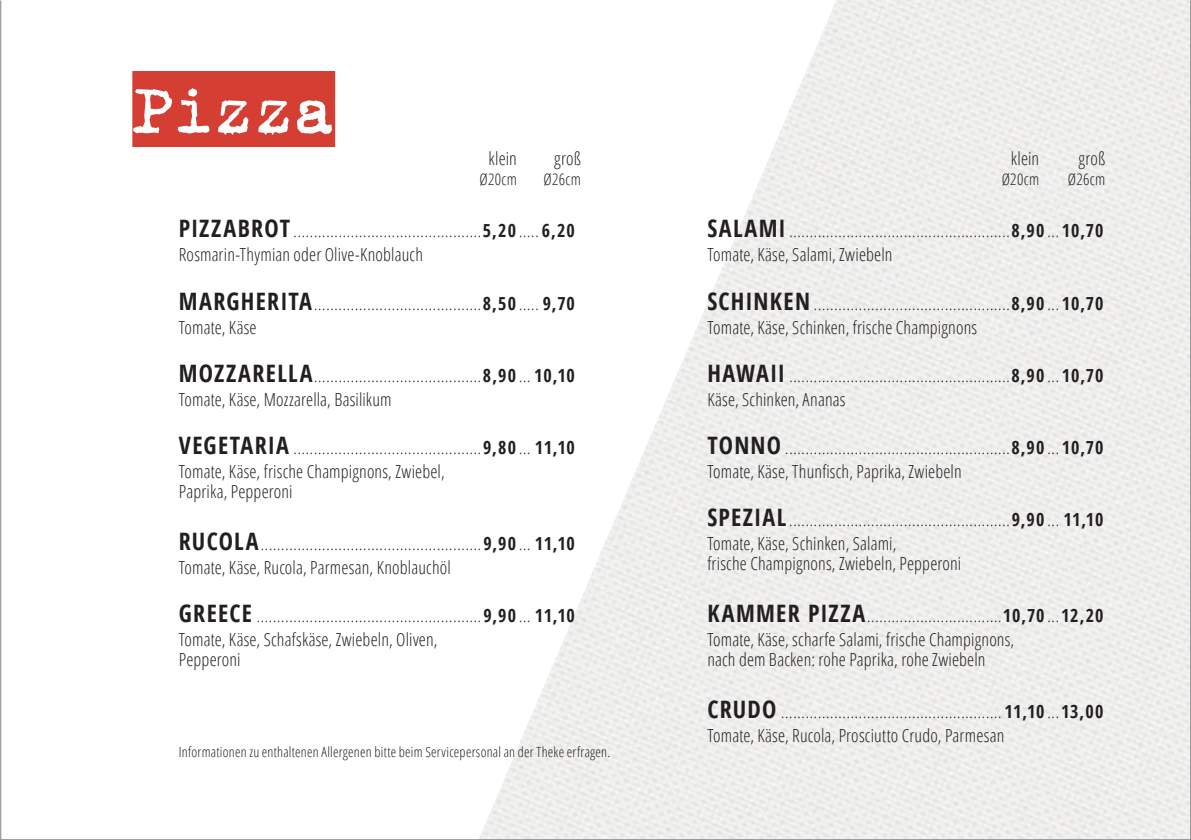
<style>
.page{position:relative;width:1191px;height:840px;background:#fff}
.page>*{position:absolute;margin:0;border:0;box-sizing:border-box;transform-origin:0 0}
.t1{font:76px "Trixie Cameo";letter-spacing:-.02em;color:#d53f33}
.Beschreibung{font:300 condensed 18px/20px "Open Sans";letter-spacing:.01em;color:#231f20}
.Bezeichnung_Pizza{font:300 condensed 16px "Open Sans";color:#231f20}
.Beschreibung-2{font:300 condensed 16px "Open Sans";letter-spacing:.02em;color:#231f20}
.t2{font:300 condensed 14px "Open Sans";letter-spacing:.02em;color:#231f20}
.s1{font-weight:700;font-size:24px}
.s2{font-weight:700;font-size:18px}
</style>
<div class="page">
<img style="left:1040px;top:790px;width:144px;height:47px">
<img style="left:1018px;top:433px;width:147px;height:210px">
<img style="left:956px;top:580px;width:147px;height:210px">
<img style="left:893px;top:727px;width:147px;height:110px">
<img style="left:934px;top:223px;width:147px;height:210px">
<img style="left:871px;top:370px;width:147px;height:210px">
<img style="left:808px;top:518px;width:148px;height:209px">
<img style="left:746px;top:665px;width:147px;height:172px">
<img style="left:683px;top:812px;width:136px;height:25px">
<div style="left:865px;top:2px;width:170px;height:74px;background:#eeeeec"></div>
<img style="left:850px;top:14px;width:147px;height:209px">
<img style="left:787px;top:161px;width:147px;height:209px">
<img style="left:724px;top:308px;width:147px;height:210px">
<img style="left:661px;top:455px;width:147px;height:210px">
<img style="left:599px;top:602px;width:147px;height:210px">
<img style="left:536px;top:749px;width:147px;height:88px">
<p class="t1" style="left:132px;top:68px;width:204px">PIZZA</p>
<p class="Beschreibung" style="left:488px;top:148px;width:30px">klein</p>
<p class="Beschreibung" style="left:554px;top:148px;width:28px">groß</p>
<p class="Beschreibung-2" style="left:479px;top:169px;width:39px">Ø20cm</p>
<p class="Beschreibung-2" style="left:543px;top:169px;width:39px">Ø26cm</p>
<p class="Bezeichnung_Pizza" style="left:179px;top:221px;width:398px"><span class="s1">PIZZABROT</span> ..............................................<span class="s2">5,20</span> ..... <span class="s2">6,20</span></p>
<p class="Beschreibung" style="left:179px;top:244px;width:246px">Rosmarin-Thymian oder Olive-Knoblauch</p>
<p class="Bezeichnung_Pizza" style="left:179px;top:293px;width:398px"><span class="s1">MARGHERITA</span>.........................................<span class="s2">8,50</span> ..... <span class="s2">9,70</span></p>
<p class="Beschreibung" style="left:179px;top:316px;width:79px">Tomate, Käse</p>
<p class="Bezeichnung_Pizza" style="left:179px;top:365px;width:398px"><span class="s1">MOZZARELLA</span>.........................................<span class="s2">8,90</span> ... <span class="s2">10,10</span></p>
<p class="Beschreibung" style="left:179px;top:388px;width:214px">Tomate, Käse, Mozzarella, Basilikum</p>
<p class="Bezeichnung_Pizza" style="left:179px;top:437px;width:398px"><span class="s1">VEGETARIA</span> ..............................................<span class="s2">9,80</span> ... <span class="s2">11,10</span></p>
<p class="Beschreibung" style="left:179px;top:460px;width:267px">Tomate, Käse, frische Champignons, Zwiebel,<br>Paprika, Pepperoni</p>
<p class="Bezeichnung_Pizza" style="left:179px;top:533px;width:398px"><span class="s1">RUCOLA</span>......................................................<span class="s2">9,90</span> ... <span class="s2">11,10</span></p>
<p class="Beschreibung" style="left:179px;top:556px;width:273px">Tomate, Käse, Rucola, Parmesan, Knoblauchöl</p>
<p class="Bezeichnung_Pizza" style="left:179px;top:605px;width:398px"><span class="s1">GREECE</span> .......................................................<span class="s2">9,90</span> ... <span class="s2">11,10</span></p>
<p class="Beschreibung" style="left:179px;top:628px;width:260px">Tomate, Käse, Schafskäse, Zwiebeln, Oliven,<br>Pepperoni</p>
<p class="t2" style="left:179px;top:742px;width:433px">Informationen zu enthaltenen Allergenen bitte beim Servicepersonal an der Theke erfragen.</p>
<p class="Beschreibung" style="left:1010px;top:148px;width:30px">klein</p>
<p class="Beschreibung" style="left:1078px;top:148px;width:28px">groß</p>
<p class="Beschreibung-2" style="left:1001px;top:169px;width:39px">Ø20cm</p>
<p class="Beschreibung-2" style="left:1067px;top:169px;width:39px">Ø26cm</p>
<p class="Bezeichnung_Pizza" style="left:707px;top:221px;width:398px"><span class="s1">SALAMI</span> ......................................................<span class="s2">8,90</span> ... <span class="s2">10,70</span></p>
<p class="Beschreibung" style="left:707px;top:244px;width:187px">Tomate, Käse, Salami, Zwiebeln</p>
<p class="Bezeichnung_Pizza" style="left:707px;top:293px;width:398px"><span class="s1">SCHINKEN</span> ................................................<span class="s2">8,90</span> ... <span class="s2">10,70</span></p>
<p class="Beschreibung" style="left:707px;top:316px;width:271px">Tomate, Käse, Schinken, frische Champignons</p>
<p class="Bezeichnung_Pizza" style="left:707px;top:365px;width:398px"><span class="s1">HAWAII</span> ......................................................<span class="s2">8,90</span> ... <span class="s2">10,70</span></p>
<p class="Beschreibung" style="left:707px;top:388px;width:140px">Käse, Schinken, Ananas</p>
<p class="Bezeichnung_Pizza" style="left:707px;top:437px;width:398px"><span class="s1">TONNO</span> .......................................................<span class="s2">8,90</span> ... <span class="s2">10,70</span></p>
<p class="Beschreibung" style="left:707px;top:460px;width:256px">Tomate, Käse, Thunfisch, Paprika, Zwiebeln</p>
<p class="Bezeichnung_Pizza" style="left:707px;top:509px;width:398px"><span class="s1">SPEZIAL</span> ......................................................<span class="s2">9,90</span> ... <span class="s2">11,10</span></p>
<p class="Beschreibung" style="left:707px;top:532px;width:255px">Tomate, Käse, Schinken, Salami,<br>frische Champignons, Zwiebeln, Pepperoni</p>
<p class="Bezeichnung_Pizza" style="left:707px;top:605px;width:398px"><span class="s1">KAMMER PIZZA</span>.................................<span class="s2">10,70</span> ...<span class="s2">12,20</span></p>
<p class="Beschreibung" style="left:707px;top:628px;width:308px">Tomate, Käse, scharfe Salami, frische Champignons, nach dem Backen: rohe Paprika, rohe Zwiebeln</p>
<p class="Bezeichnung_Pizza" style="left:707px;top:701px;width:397px"><span class="s1">CRUDO</span> ...................................................... <span class="s2">11,10</span> ...<span class="s2">13,00</span></p>
<p class="Beschreibung" style="left:707px;top:724px;width:299px">Tomate, Käse, Rucola, Prosciutto Crudo, Parmesan</p>
</div>
